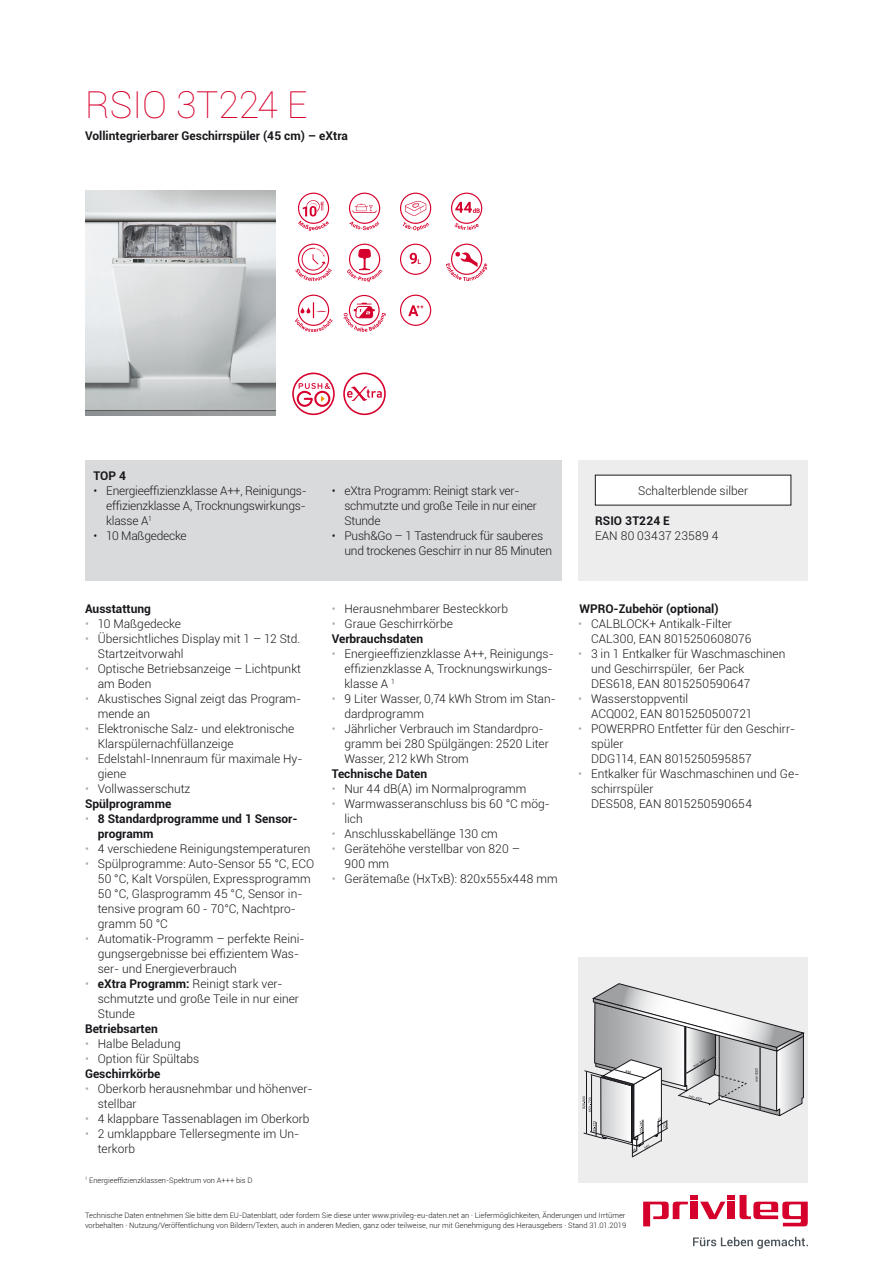
<style>
.page{position:relative;width:893px;height:1263px;background:#fff}
.page>*{position:absolute;margin:0;border:0;box-sizing:border-box;transform-origin:0 0}
.t1{font:100 37.5px "Roboto";color:#d6002d}
.t2{font:300 12px/15px "Roboto";color:#1a171c}
.t3{font:700 12px/15px "Roboto";color:#1a171c}
.t4{font:300 12px/15px "Roboto";letter-spacing:-.02em;color:#1a171c}
.t5{font:300 12px "Roboto";letter-spacing:.025em;color:#1a171c}
.t6{font:300 7.5px/9.8px "Roboto";color:#1a171c}
.s1{color:#a7a9ab}
.s2{font-weight:700}
.s3{font-weight:300;color:#a7a9ab}
</style>
<div class="page">
<svg style="left:643px;top:1195px;width:165px;height:31px"></svg>
<div style="left:728px;top:1201px;width:7px;height:18px;background:#d6002d"></div>
<div style="left:691px;top:1201px;width:7px;height:18px;background:#d6002d"></div>
<svg style="left:693px;top:1237px;width:115px;height:12px"></svg>
<img style="left:85px;top:190px;width:190px;height:225px">
<svg style="left:297px;top:192px;width:33px;height:39px"></svg>
<svg style="left:295px;top:243px;width:37px;height:39px"></svg>
<svg style="left:295px;top:294px;width:38px;height:39px"></svg>
<svg style="left:349px;top:192px;width:32px;height:39px"></svg>
<svg style="left:347px;top:243px;width:36px;height:39px"></svg>
<svg style="left:343px;top:294px;width:43px;height:38px"></svg>
<svg style="left:400px;top:192px;width:32px;height:40px"></svg>
<svg style="left:400px;top:243px;width:32px;height:32px"></svg>
<svg style="left:400px;top:294px;width:32px;height:32px"></svg>
<svg style="left:451px;top:192px;width:32px;height:38px"></svg>
<svg style="left:446px;top:243px;width:42px;height:39px"></svg>
<svg style="left:292px;top:373px;width:43px;height:42px"></svg>
<svg style="left:343px;top:373px;width:43px;height:42px"></svg>
<div style="left:85px;top:460px;width:476px;height:120px;background:#d9dadb"></div>
<div style="left:578px;top:460px;width:230px;height:120px;background:#ededee"></div>
<div style="left:595px;top:475px;width:196px;height:30px;background:#fff"></div>
<div style="left:578px;top:958px;width:230px;height:225px;background:#ededee"></div>
<svg style="left:583px;top:983px;width:221px;height:174px"></svg>
<h1 class="t1" style="left:85px;top:78px;width:224px">RSIO 3T224 E</h1>
<p class="t3" style="left:85px;top:128px;width:264px">Vollintegrierbarer Geschirrspüler (45 cm) – eXtra</p>
<p class="t3" style="left:94px;top:467px;width:34px">TOP 4</p>
<p class="t2" style="left:106px;top:483px;width:202px;text-align:justify;text-indent:-13px">• Energieeffizienzklasse A++, Reinigungs&shy;effizienzklasse A, Trocknungswirkungs&shy;klasse A<sup>1</sup></p>
<p class="t4" style="left:94px;top:528px;width:95px">• 10 Maßgedecke</p>
<p class="t4" style="left:344px;top:483px;width:194px;text-indent:-13px">• eXtra Programm: Reinigt stark ver&shy;schmutzte und große Teile in nur einer<br>Stunde</p>
<p class="t4" style="left:344px;top:528px;width:209px;text-indent:-13px">• Push&amp;Go – 1 Tastendruck für sauberes und trockenes Geschirr in nur 85 Minuten</p>
<p class="t3" style="left:85px;top:601px;width:68px">Ausstattung</p>
<p class="t2" style="left:85px;top:616px;width:98px"><span class="s1">•</span> 10 Maßgedecke</p>
<p class="t2" style="left:98px;top:631px;width:204px;text-indent:-13px"><span class="s1">•</span> Übersichtliches Display mit 1 – 12 Std.<br>Startzeitvorwahl</p>
<p class="t2" style="left:98px;top:661px;width:205px;text-indent:-13px"><span class="s1">•</span> Optische Betriebsanzeige – Lichtpunkt am Boden</p>
<p class="t2" style="left:98px;top:691px;width:205px;text-indent:-13px"><span class="s1">•</span> Akustisches Signal zeigt das Program&shy;mende an</p>
<p class="t2" style="left:98px;top:721px;width:198px;text-indent:-13px"><span class="s1">•</span> Elektronische Salz- und elektronische<br>Klarspülernachfüllanzeige</p>
<p class="t2" style="left:98px;top:751px;width:206px;text-indent:-13px"><span class="s1">•</span> Edelstahl-Innenraum für maximale Hy&shy;giene</p>
<p class="t2" style="left:85px;top:781px;width:107px"><span class="s1">•</span> Vollwasserschutz<br><span class="s2">Spülprogramme</span></p>
<p class="t3" style="left:98px;top:811px;width:201px;text-indent:-13px"><span class="s3">•</span> 8 Standardprogramme und 1 Sensor&shy;programm</p>
<p class="t2" style="left:85px;top:841px;width:227px"><span class="s1">•</span> 4 verschiedene Reinigungstemperaturen</p>
<p class="t2" style="left:98px;top:856px;width:218px;text-indent:-13px"><span class="s1">•</span> Spülprogramme: Auto-Sensor 55 °C, ECO<br>50 °C, Kalt Vorspülen, Expressprogramm<br>50 °C, Glasprogramm 45 °C, Sensor in&shy;tensive program 60 - 70°C, Nachtpro&shy;gramm 50 °C</p>
<p class="t2" style="left:98px;top:931px;width:208px;text-indent:-13px"><span class="s1">•</span> Automatik-Programm – perfekte Reini&shy;gungsergebnisse bei effizientem Was&shy;ser- und Energieverbrauch</p>
<p class="t2" style="left:98px;top:976px;width:203px;text-indent:-13px"><span class="s1">•</span> <span class="s2">eXtra Programm:</span> Reinigt stark ver&shy;schmutzte und große Teile in nur einer<br>Stunde</p>
<p class="t3" style="left:85px;top:1021px;width:74px">Betriebsarten</p>
<p class="t2" style="left:85px;top:1036px;width:97px"><span class="s1">•</span> Halbe Beladung</p>
<p class="t2" style="left:85px;top:1051px;width:116px"><span class="s1">•</span> Option für Spültabs<br><span class="s2">Geschirrkörbe</span></p>
<p class="t2" style="left:98px;top:1081px;width:216px;text-indent:-13px"><span class="s1">•</span> Oberkorb herausnehmbar und höhenver&shy;stellbar</p>
<p class="t2" style="left:85px;top:1111px;width:226px"><span class="s1">•</span> 4 klappbare Tassenablagen im Oberkorb</p>
<p class="t2" style="left:98px;top:1126px;width:203px;text-indent:-13px"><span class="s1">•</span> 2 umklappbare Tellersegmente im Un&shy;terkorb</p>
<p class="t2" style="left:332px;top:601px;width:178px"><span class="s1">•</span> Herausnehmbarer Besteckkorb</p>
<p class="t2" style="left:332px;top:616px;width:123px"><span class="s1">•</span> Graue Geschirrkörbe<br><span class="s2">Verbrauchsdaten</span></p>
<p class="t2" style="left:344px;top:646px;width:211px;text-align:justify;text-indent:-13px"><span class="s1">•</span> Energieeffizienzklasse A++, Reinigungs&shy;effizienzklasse A, Trocknungswirkungs&shy;klasse A <sup>1</sup></p>
<p class="t2" style="left:344px;top:691px;width:213px;text-indent:-13px"><span class="s1">•</span> 9 Liter Wasser, 0,74 kWh Strom im Stan&shy;dardprogramm</p>
<p class="t2" style="left:344px;top:721px;width:206px;text-indent:-13px"><span class="s1">•</span> Jährlicher Verbrauch im Standardpro&shy;gramm bei 280 Spülgängen: 2520 Liter<br>Wasser, 212 kWh Strom</p>
<p class="t3" style="left:332px;top:766px;width:97px">Technische Daten</p>
<p class="t2" style="left:332px;top:781px;width:196px"><span class="s1">•</span> Nur 44 dB(A) im Normalprogramm</p>
<p class="t2" style="left:344px;top:796px;width:207px;text-indent:-13px"><span class="s1">•</span> Warmwasseranschluss bis 60 °C mög&shy;lich</p>
<p class="t2" style="left:332px;top:826px;width:168px"><span class="s1">•</span> Anschlusskabellänge 130 cm</p>
<p class="t2" style="left:344px;top:841px;width:177px;text-indent:-13px"><span class="s1">•</span> Gerätehöhe verstellbar von 820 –<br>900 mm</p>
<p class="t2" style="left:332px;top:871px;width:228px"><span class="s1">•</span> Gerätemaße (HxTxB): 820x555x448 mm</p>
<p class="t2" style="left:638px;top:482px;width:111px">Schalterblende silber</p>
<p class="t3" style="left:595px;top:513px;width:76px">RSIO 3T224 E</p>
<p class="t5" style="left:595px;top:527px;width:125px">EAN 80 03437 23589 4</p>
<p class="t3" style="left:579px;top:601px;width:141px">WPRO-Zubehör (optional)</p>
<p class="t2" style="left:591px;top:616px;width:162px;text-indent:-13px"><span class="s1">•</span> CALBLOCK+ Antikalk-Filter<br>CAL300, EAN 8015250608076</p>
<p class="t2" style="left:591px;top:646px;width:196px;text-indent:-13px"><span class="s1">•</span> 3 in 1 Entkalker für Waschmaschinen und Geschirrspüler, 6er Pack<br>DES618, EAN 8015250590647</p>
<p class="t2" style="left:591px;top:691px;width:163px;text-indent:-13px"><span class="s1">•</span> Wasserstoppventil<br>ACQ002, EAN 8015250500721</p>
<p class="t2" style="left:591px;top:721px;width:206px;text-indent:-13px"><span class="s1">•</span> POWERPRO Entfetter für den Geschirr&shy;spüler<br>DDG114, EAN 8015250595857</p>
<p class="t2" style="left:591px;top:766px;width:210px;text-indent:-13px"><span class="s1">•</span> Entkalker für Waschmaschinen und Ge&shy;schirrspüler<br>DES508, EAN 8015250590654</p>
<p class="t6" style="left:85px;top:1175px;width:169px"><sup>1</sup> Energieeffizienzklassen-Spektrum von A+++ bis D</p>
<p class="t6" style="left:85px;top:1210px;width:543px">Technische Daten entnehmen Sie bitte dem EU-Datenblatt, oder fordern Sie diese unter www.privileg-eu-daten.net an · Liefermöglichkeiten, Änderungen und Irrtümer vorbehalten · Nutzung/Veröffentlichung von Bildern/Texten, auch in anderen Medien, ganz oder teilweise, nur mit Genehmigung des Herausgebers · Stand 31.01.2019</p>
</div>
